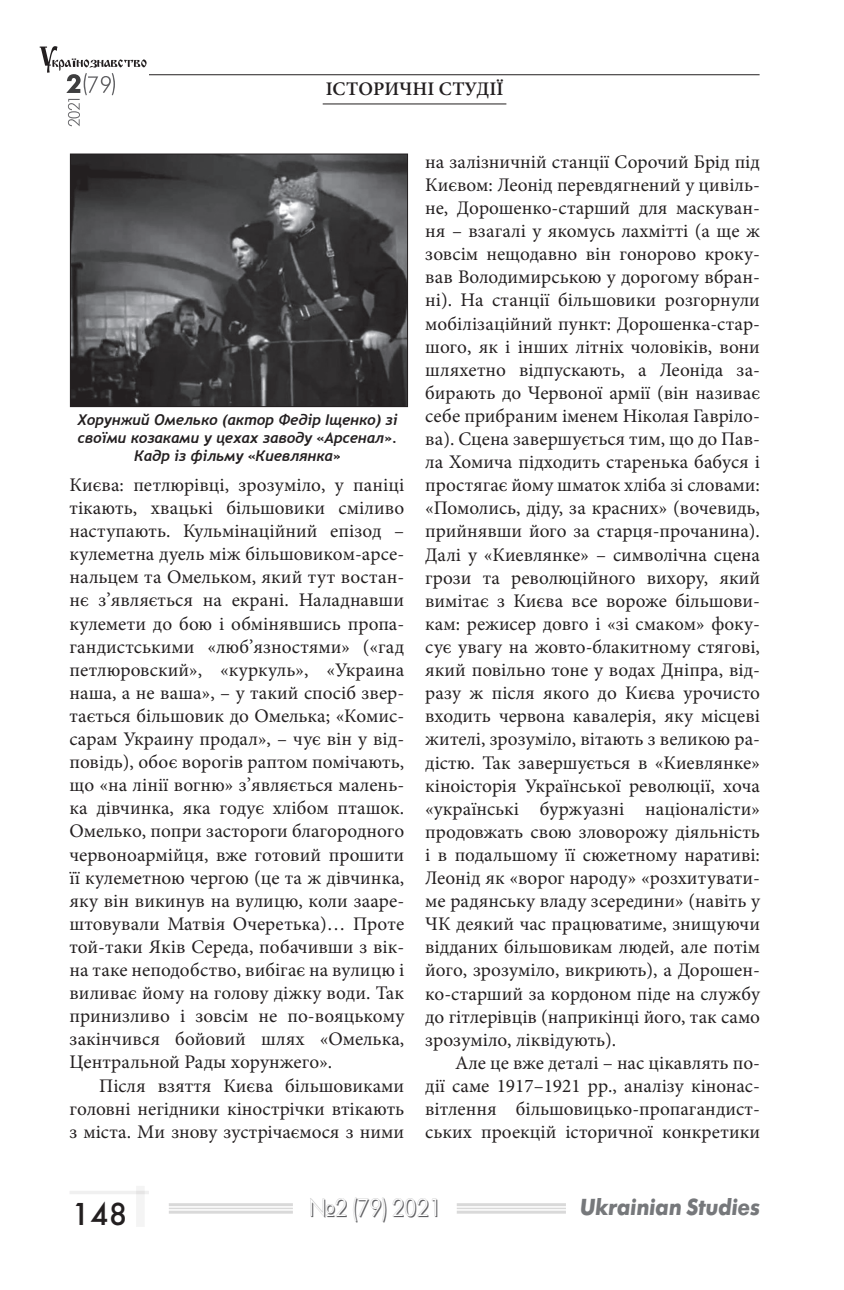
<style>
.page{position:relative;width:844px;height:1290px;background:#fff}
.page>*{position:absolute;margin:0;border:0;box-sizing:border-box;transform-origin:0 0}
.t1{font:31.5px "Futura Futuris";color:#231f20}
.t2{font:24.5px "Futura Futuris Shadow";color:#5f5f62;scale:.93 1}
.t3{font:italic 700 23.1px "Futura Futuris";color:#76787b;scale:.91 1}
.t4{font:19.25px/23.1px "Minion Pro";color:#231f20;text-align:justify}
.t5{font:600 19.25px "Minion Pro";color:#231f20}
.t6{font:italic 700 14.88px/17.8px "Trebuchet";color:#231f20;text-align:center}
</style>
<div class="page">
<hr style="left:67px;top:74px;width:692px;height:1px;background:#231f20">
<div style="left:27px;top:27px;width:122px;height:118px;background:#fff"></div>
<svg style="left:40px;top:46px;width:106px;height:80px"></svg>
<hr style="left:169px;top:1203px;width:124px;height:3px;background:#231f20">
<hr style="left:169px;top:1207px;width:124px;height:2px;background:#231f20">
<hr style="left:169px;top:1210px;width:124px;height:3px;background:#231f20">
<hr style="left:456px;top:1203px;width:110px;height:3px;background:#231f20">
<hr style="left:456px;top:1207px;width:110px;height:2px;background:#231f20">
<hr style="left:456px;top:1210px;width:110px;height:3px;background:#231f20">
<div style="left:136px;top:1186px;width:9px;height:41px;background:#f4f4f4"></div>
<hr style="left:69px;top:1191px;width:80px;height:3px;background:#231f20">
<hr style="left:322px;top:103px;width:184px;height:1px;background:#231f20">
<img style="left:72px;top:156px;width:333px;height:249px">
<div style="left:70px;top:154px;width:337px;height:253px;border:1px solid #231f20"></div>
<p class="t5" style="left:325px;top:76px;width:179px">ІСТОРИЧНІ СТУДІЇ</p>
<p class="t6" style="left:77px;top:411px;width:321px">Хорунжий Омелько (актор Федір Іщенко) зі своїми козаками у цехах заводу «Арсенал».<br>Кадр із фільму «Киевлянка»</p>
<p class="t4" style="left:69px;top:473px;width:336px">Києва: петлюрівці, зрозуміло, у паніці тікають, хвацькі більшовики сміливо наступають. Кульмінаційний епізод – кулеметна дуель між більшовиком-арсе&shy;нальцем та Омельком, який тут востан&shy;нє з’являється на екрані. Наладнавши кулемети до бою і обмінявшись пропа&shy;гандистськими «люб’язностями» («гад петлюровский», «куркуль», «Украина наша, а не ваша», – у такий спосіб звер&shy;тається більшовик до Омелька; «Комис&shy;сарам Украину продал», – чує він у від&shy;повідь), обоє ворогів раптом помічають, що «на лінії вогню» з’являється малень&shy;ка дівчинка, яка годує хлібом пташок.<br>Омелько, попри застороги благородного червоноармійця, вже готовий прошити її кулеметною чергою (це та ж дівчинка, яку він викинув на вулицю, коли зааре&shy;штовували Матвія Очеретька)… Проте той-таки Яків Середа, побачивши з вік&shy;на таке неподобство, вибігає на вулицю і виливає йому на голову діжку води. Так принизливо і зовсім не по-вояцькому закінчився бойовий шлях «Омелька, Центральной Рады хорунжего».</p>
<p class="t4" style="left:69px;top:1074px;width:336px;text-indent:30px">Після взяття Києва більшовиками головні негідники кінострічки втікають з міста. Ми знову зустрічаємося з ними</p>
<p class="t4" style="left:425px;top:150px;width:336px">на залізничній станції Сорочий Брід під Києвом: Леонід перевдягнений у цивіль&shy;не, Дорошенко-старший для маскуван&shy;ня – взагалі у якомусь лахмітті (а ще ж зовсім нещодавно він гонорово кроку&shy;вав Володимирською у дорогому вбран&shy;ні). На станції більшовики розгорнули мобілізаційний пункт: Дорошенка-стар&shy;шого, як і інших літніх чоловіків, вони шляхетно відпускають, а Леоніда за&shy;бирають до Червоної армії (він називає себе прибраним іменем Ніколая Гавріло&shy;ва). Сцена завершується тим, що до Пав&shy;ла Хомича підходить старенька бабуся і простягає йому шматок хліба зі словами: «Помолись, діду, за красних» (вочевидь, прийнявши його за старця-прочанина).<br>Далі у «Киевлянке» – символічна сцена грози та революційного вихору, який вимітає з Києва все вороже більшови&shy;кам: режисер довго і «зі смаком» фоку&shy;сує увагу на жовто-блакитному стягові, який повільно тоне у водах Дніпра, від&shy;разу ж після якого до Києва урочисто входить червона кавалерія, яку місцеві жителі, зрозуміло, вітають з великою ра&shy;дістю. Так завершується в «Киевлянке» кіноісторія Української революції, хоча «українські буржуазні націоналісти» продовжать свою зловорожу діяльність і в подальшому її сюжетному наративі:<br>Леонід як «ворог народу» «розхитувати&shy;ме радянську владу зсередини» (навіть у ЧК деякий час працюватиме, знищуючи відданих більшовикам людей, але потім його, зрозуміло, викриють), а Дорошен&shy;ко-старший за кордоном піде на службу до гітлерівців (наприкінці його, так само зрозуміло, ліквідують).</p>
<p class="t4" style="left:425px;top:1051px;width:336px;text-indent:30px">Але це вже деталі – нас цікавлять по&shy;дії саме 1917–1921 рр., аналізу кінонас&shy;вітлення більшовицько-пропагандист&shy;ських проекцій історичної конкретики</p>
<h1 class="t1" style="left:71px;top:1194px;width:57px">148</h1>
<p class="t2" style="left:308px;top:1194px;width:144px">№2 (79) 2021</p>
<p class="t3" style="left:579px;top:1193px;width:199px">Ukrainian Studies</p>
</div>
